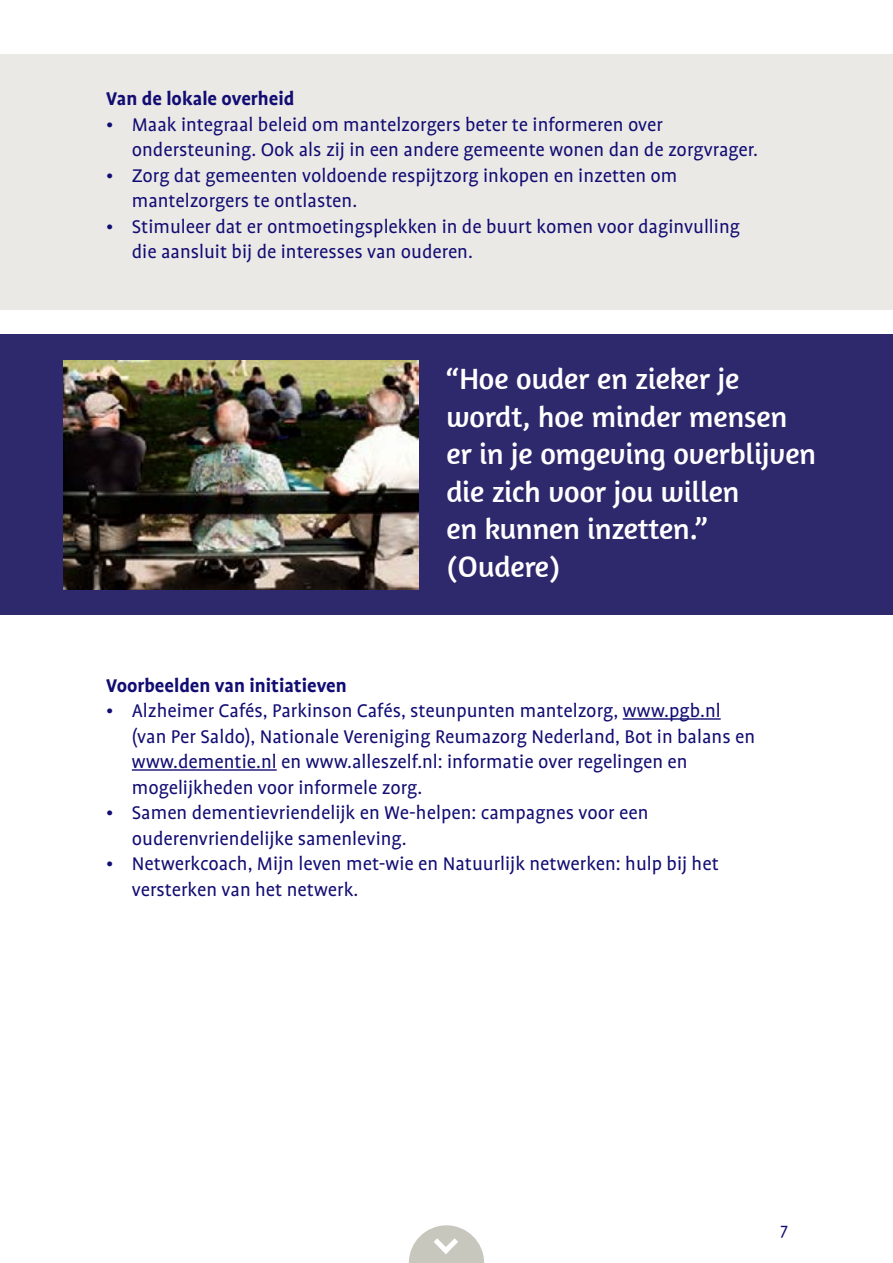
<style>
.page{position:relative;width:893px;height:1263px;background:#fff}
.page>*{position:absolute;margin:0;border:0;box-sizing:border-box;transform-origin:0 0}
.t1{font:30px/37.5px "Amaranth";color:#fff}
.t2{font:21px/25.5px "Profile OT";color:#120d73}
.t3{font:700 21px "Profile OT";color:#120d73}
.t4{font:18px "Profile OT";color:#120d73}
</style>
<div class="page">
<div style="left:0;top:54px;width:893px;height:255px;background:#ebe9e6"></div>
<hr style="left:623px;top:718px;width:98px;height:2px;background:#120d73">
<hr style="left:132px;top:769px;width:145px;height:2px;background:#120d73">
<div style="left:0;top:335px;width:893px;height:280px;background:#2e286d"></div>
<img style="left:64px;top:360px;width:354px;height:230px">
<svg style="left:409px;top:1225px;width:75px;height:38px"></svg>
<p class="t3" style="left:106px;top:87px;width:190px">Van de lokale overheid</p>
<p class="t2" style="left:132px;top:112px;width:628px;text-indent:-26px">• Maak integraal beleid om mantelzorgers beter te informeren over ondersteuning. Ook als zij in een andere gemeente wonen dan de zorgvrager.</p>
<p class="t2" style="left:132px;top:163px;width:547px;text-indent:-26px">• Zorg dat gemeenten voldoende respijtzorg inkopen en inzetten om mantelzorgers te ontlasten.</p>
<p class="t2" style="left:132px;top:214px;width:610px;text-indent:-26px">• Stimuleer dat er ontmoetingsplekken in de buurt komen voor daginvulling die aansluit bij de interesses van ouderen.</p>
<h1 class="t1" style="left:446px;top:360px;width:371px">“Hoe ouder en zieker je wordt, hoe minder mensen er in je omgeving overblijven die zich voor jou willen<br>en kunnen inzetten.” (Oudere)</h1>
<p class="t3" style="left:106px;top:673px;width:242px">Voorbeelden van initiatieven</p>
<p class="t2" style="left:132px;top:698px;width:625px;text-indent:-26px">• Alzheimer Cafés, Parkinson Cafés, steunpunten mantelzorg, www.pgb.nl (van Per Saldo), Nationale Vereniging Reumazorg Nederland, Bot in balans en www.dementie.nl en www.alleszelf.nl: informatie over regelingen en mogelijkheden voor informele zorg.</p>
<p class="t2" style="left:132px;top:800px;width:518px;text-indent:-26px">• Samen dementievriendelijk en We-helpen: campagnes voor een ouderenvriendelijke samenleving.</p>
<p class="t2" style="left:132px;top:851px;width:588px;text-indent:-26px">• Netwerkcoach, Mijn leven met-wie en Natuurlijk netwerken: hulp bij het versterken van het netwerk.</p>
<p class="t4" style="left:781px;top:1219px;width:9px">7</p>
</div>
